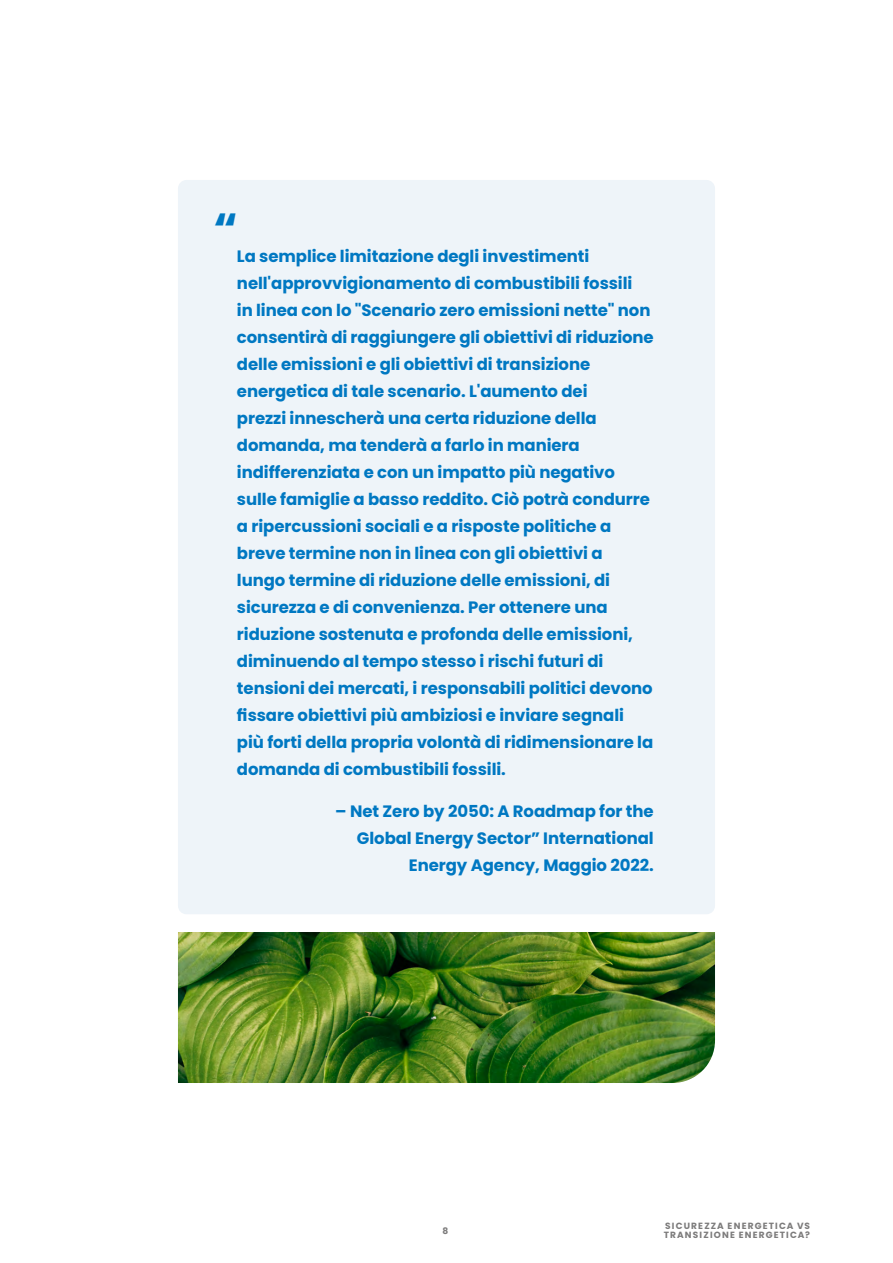
<style>
.page{position:relative;width:893px;height:1263px;background:#fff}
.page>*{position:absolute;margin:0;border:0;box-sizing:border-box;transform-origin:0 0}
.t1{font:700 45px "Poppins";color:#0078c2}
.t2{font:700 16.5px/27px "Poppins";letter-spacing:-.005em;color:#0078c2}
.t3{font:700 9px/9px "Poppins";letter-spacing:.13em;color:#7c7b7b}
</style>
<div class="page">
<div style="left:178px;top:180px;width:537px;height:734px;background:#eef4f9;border-radius:9px"></div>
<img style="left:178px;top:932px;width:537px;height:151px">
<h1 class="t1" style="left:214px;top:203px;width:26px">“</h1>
<p class="t2" style="left:237px;top:243px;width:418px">La semplice limitazione degli investimenti nell'approvvigionamento di combustibili fossili<br>in linea con lo "Scenario zero emissioni nette" non consentirà di raggiungere gli obiettivi di riduzione delle emissioni e gli obiettivi di transizione energetica di tale scenario. L'aumento dei<br>prezzi innescherà una certa riduzione della domanda, ma tenderà a farlo in maniera indifferenziata e con un impatto più negativo sulle famiglie a basso reddito. Ciò potrà condurre a ripercussioni sociali e a risposte politiche a breve termine non in linea con gli obiettivi a lungo termine di riduzione delle emissioni, di sicurezza e di convenienza. Per ottenere una riduzione sostenuta e profonda delle emissioni, diminuendo al tempo stesso i rischi futuri di tensioni dei mercati, i responsabili politici devono fissare obiettivi più ambiziosi e inviare segnali più forti della propria volontà di ridimensionare la domanda di combustibili fossili.</p>
<p class="t2" style="left:335px;top:798px;width:320px;text-align:right">– Net Zero by 2050: A Roadmap for the<br>Global Energy Sector” International<br>Energy Agency, Maggio 2022.</p>
<p class="t3" style="left:442px;top:1226px;width:7px">8</p>
<p class="t3" style="left:664px;top:1221px;width:148px">SICUREZZA ENERGETICA VS<br>TRANSIZIONE ENERGETICA?</p>
</div>
